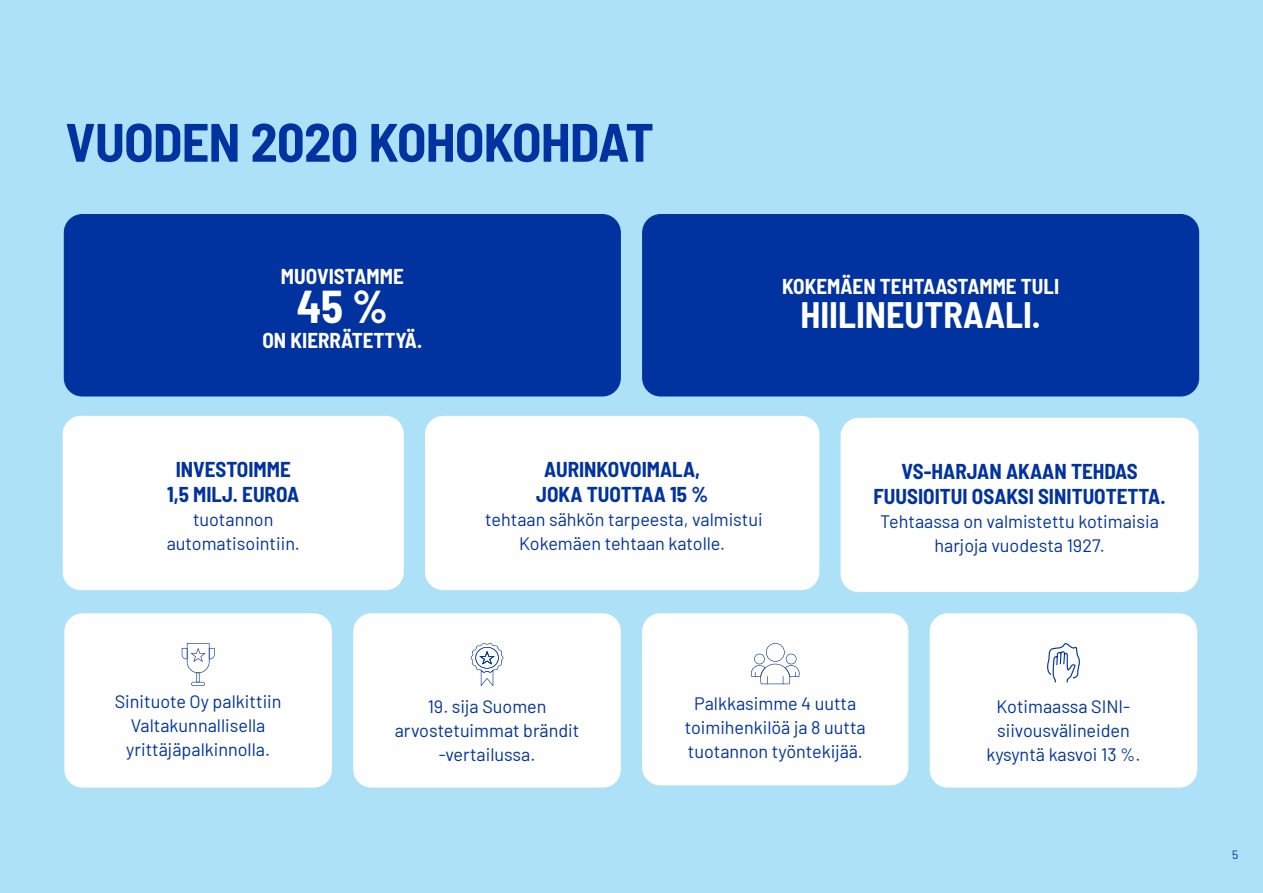
<style>
.page{position:relative;width:1263px;height:893px;background:#ade1f8}
.page>*{position:absolute;margin:0;border:0;box-sizing:border-box;transform-origin:0 0}
.t1{font:700 semi-condensed 54px "Barlow";letter-spacing:-.015em;color:#0032a0}
.t2{font:700 semi-condensed 45px "Barlow";color:#fff}
.t3{font:700 semi-condensed 36px "Barlow";color:#fff}
.t4{font:700 semi-condensed 21px/25.2px "Barlow";color:#0032a0;text-align:center}
.t5{font:700 semi-condensed 21px "Barlow";color:#fff}
.t6{font:18px/24px "Barlow";color:#0032a0;text-align:center}
.t7{font:12px "Barlow";color:#0032a0}
</style>
<div class="page">
<div style="left:64px;top:613px;width:268px;height:175px;background:#fff;border-radius:18px"></div>
<svg style="left:191px;top:682px;width:14px;height:4px"></svg>
<svg style="left:182px;top:643px;width:33px;height:42px"></svg>
<div style="left:64px;top:215px;width:556px;height:181px;background:#0032a0;border-radius:18px"></div>
<div style="left:64px;top:214px;width:557px;height:182px;border:1px solid #0032a0;border-radius:18px"></div>
<div style="left:841px;top:418px;width:357px;height:174px;background:#fff;border-radius:18px"></div>
<div style="left:425px;top:416px;width:394px;height:174px;background:#fff;border-radius:18px"></div>
<div style="left:643px;top:215px;width:555px;height:181px;background:#0032a0;border-radius:18px"></div>
<div style="left:642px;top:214px;width:557px;height:182px;border:1px solid #0032a0;border-radius:18px"></div>
<div style="left:63px;top:416px;width:341px;height:174px;background:#fff;border-radius:18px"></div>
<div style="left:642px;top:613px;width:266px;height:172px;background:#fff;border-radius:18px"></div>
<svg style="left:751px;top:643px;width:48px;height:41px"></svg>
<div style="left:930px;top:613px;width:267px;height:175px;background:#fff;border-radius:18px"></div>
<svg style="left:1047px;top:643px;width:33px;height:40px"></svg>
<div style="left:353px;top:613px;width:268px;height:175px;background:#fff;border-radius:18px"></div>
<svg style="left:471px;top:643px;width:32px;height:43px"></svg>
<h1 class="t1" style="left:65px;top:103px;width:590px">VUODEN 2020 KOHOKOHDAT</h1>
<p class="t5" style="left:281px;top:261px;width:124px">MUOVISTAMME</p>
<h2 class="t2" style="left:297px;top:274px;width:93px">45 %</h2>
<p class="t5" style="left:262px;top:325px;width:161px">ON KIERRÄTETTYÄ.</p>
<p class="t5" style="left:782px;top:271px;width:279px">KOKEMÄEN TEHTAASTAMME TULI</p>
<h3 class="t3" style="left:800px;top:289px;width:242px">HIILINEUTRAALI.</h3>
<p class="t4" style="left:167px;top:455px;width:134px">INVESTOIMME<br>1,5 MILJ. EUROA</p>
<p class="t6" style="left:167px;top:506px;width:134px">tuotannon automatisointiin.</p>
<p class="t4" style="left:536px;top:455px;width:173px">AURINKOVOIMALA,<br>JOKA TUOTTAA 15 %</p>
<p class="t6" style="left:485px;top:506px;width:279px">tehtaan sähkön tarpeesta, valmistui<br>Kokemäen tehtaan katolle.</p>
<p class="t4" style="left:874px;top:457px;width:293px">VS-HARJAN AKAAN TEHDAS<br>FUUSIOITUI OSAKSI SINITUOTETTA.</p>
<p class="t6" style="left:880px;top:508px;width:280px">Tehtaassa on valmistettu kotimaisia harjoja vuodesta 1927.</p>
<p class="t6" style="left:115px;top:688px;width:168px">Sinituote Oy palkittiin<br>Valtakunnallisella yrittäjäpalkinnolla.</p>
<p class="t6" style="left:395px;top:693px;width:186px">19. sija Suomen arvostetuimmat brändit -vertailussa.</p>
<p class="t6" style="left:685px;top:690px;width:182px">Palkkasimme 4 uutta toimihenkilöä ja 8 uutta tuotannon työntekijää.</p>
<p class="t6" style="left:986px;top:693px;width:156px">Kotimaassa SINI&shy;siivousvälineiden kysyntä kasvoi 13 %.</p>
<p class="t7" style="left:1232px;top:846px;width:8px">5</p>
</div>
